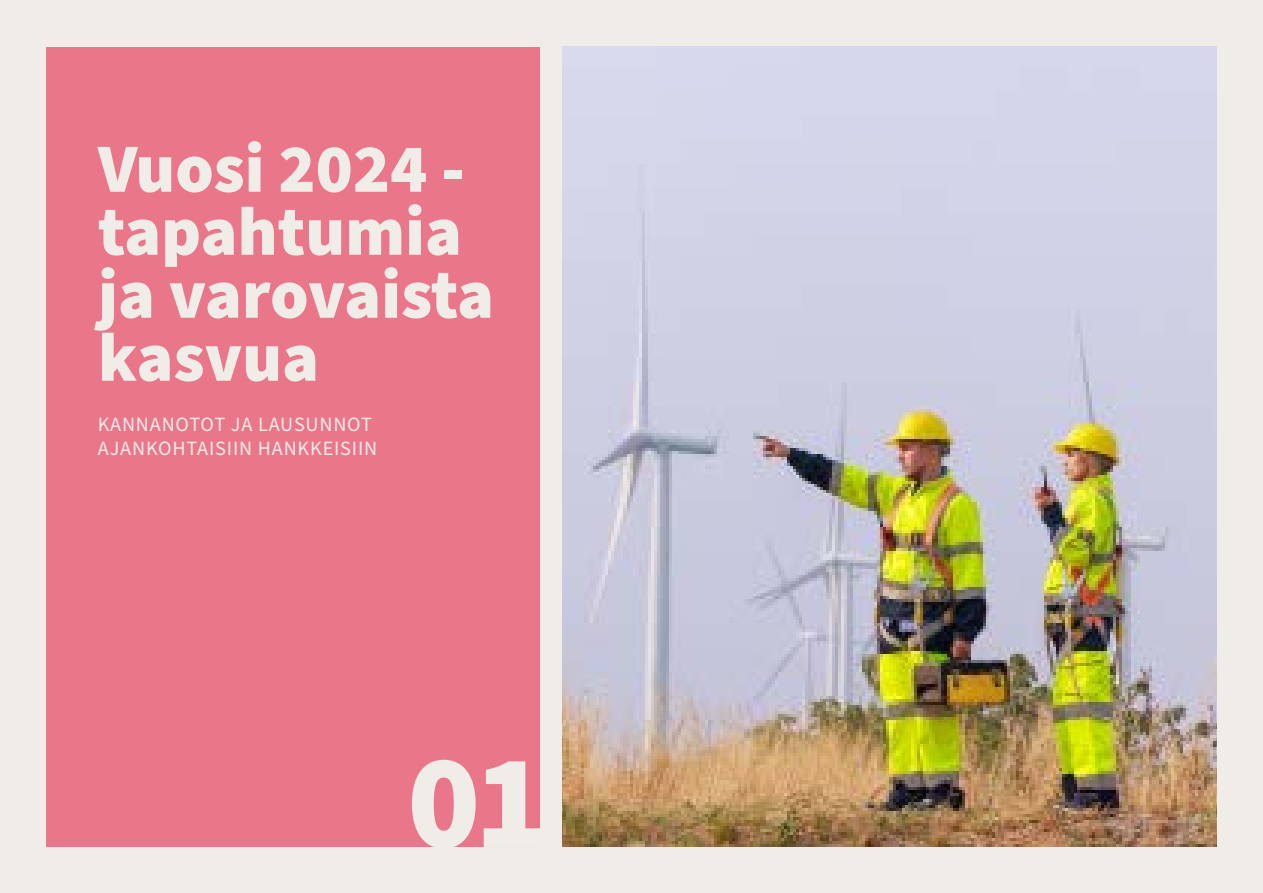
<style>
.page{position:relative;width:1263px;height:893px;background:#f0ece8}
.page>*{position:absolute;margin:0;border:0;box-sizing:border-box;transform-origin:0 0}
.t1{font:900 135px "Source Sans Pro";color:#f0ece8}
.t2{font:900 69px/63px "Source Sans Pro";color:#f0ece8}
.t3{font:20.25px/24.3px "Source Sans Pro";letter-spacing:.04em;color:#f0ece8}
</style>
<div class="page">
<img style="left:562px;top:47px;width:654px;height:799px">
<div style="left:47px;top:47px;width:493px;height:799px;background:#ea7789"></div>
<h2 class="t2" style="left:98px;top:139px;width:398px">Vuosi 2024 - tapahtumia ja varovaista kasvua</h2>
<p class="t3" style="left:98px;top:412px;width:281px">KANNANOTOT JA LAUSUNNOT<br>AJANKOHTAISIIN HANKKEISIIN</p>
<h1 class="t1" style="left:407px;top:709px;width:142px">01</h1>
</div>
